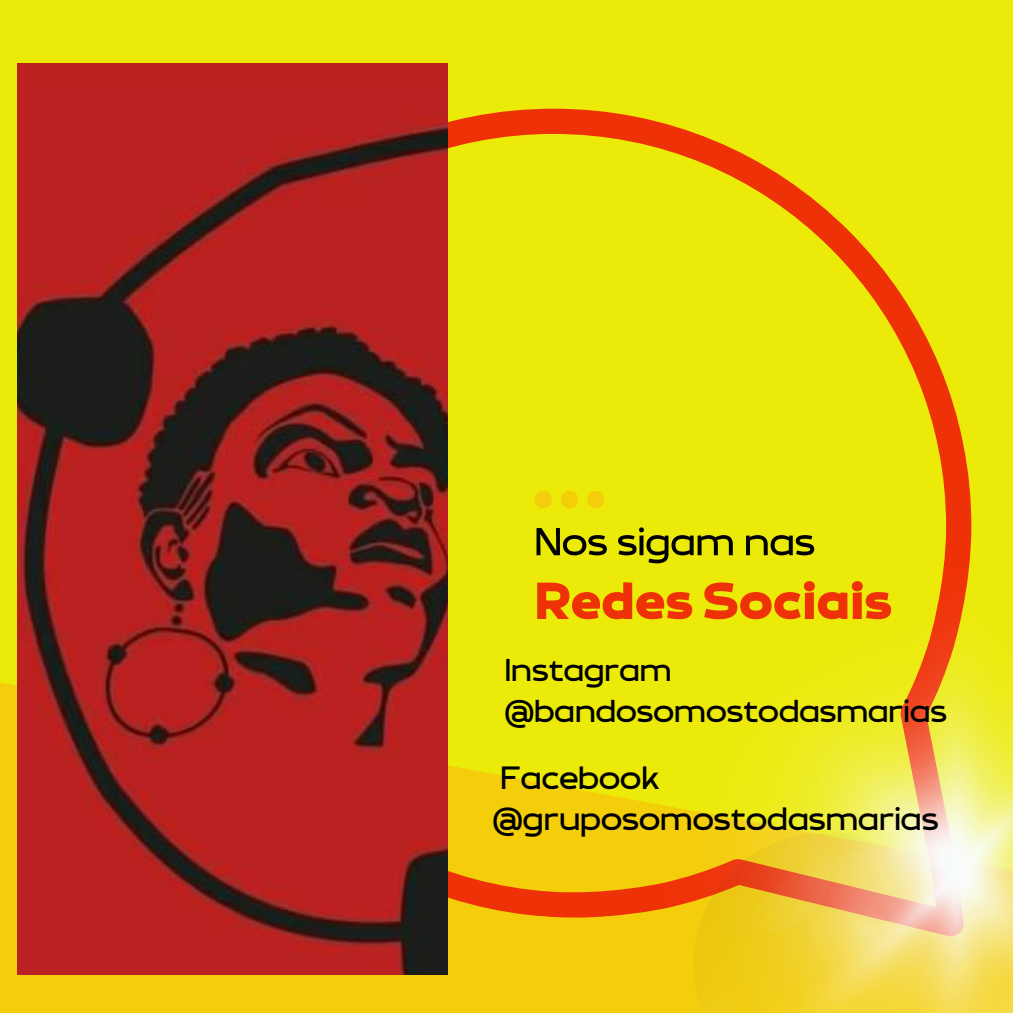
<style>
.page{position:relative;width:1013px;height:1013px;background:#fff}
.page>*{position:absolute;margin:0;border:0;box-sizing:border-box;transform-origin:0 0}
.t1{font:68.62px "RTL Banana Black";color:#ef3107}
.t2{font:51.25px "RTL Banana Regular";color:#000}
.t3{font:42.5px "RTL Banana Regular";color:#000}
.t4{font:41.62px "RTL Banana Regular";color:#000}
</style>
<div class="page">
<div style="left:0;top:0;width:1012px;height:1012px;background:#ecea08"></div>
<div style="left:0;top:683px;width:629px;height:329px;background:#f4ce0a"></div>
<svg style="left:448px;top:109px;width:523px;height:700px"></svg>
<svg style="left:448px;top:809px;width:181px;height:135px;background:#f3b009"></svg>
<svg style="left:534px;top:491px;width:70px;height:17px"></svg>
<img style="left:17px;top:63px;width:431px;height:911px">
<img style="left:629px;top:539px;width:383px;height:473px">
<p class="t2" style="left:534px;top:517px;width:282px">Nos sigam nas</p>
<p class="t1" style="left:534px;top:568px;width:359px">Redes Sociais</p>
<p class="t4" style="left:505px;top:650px;width:168px">Instagram</p>
<p class="t4" style="left:505px;top:691px;width:443px">@bandosomostodasmarias</p>
<p class="t3" style="left:500px;top:757px;width:160px">Facebook</p>
<p class="t3" style="left:493px;top:799px;width:447px">@gruposomostodasmarias</p>
</div>
